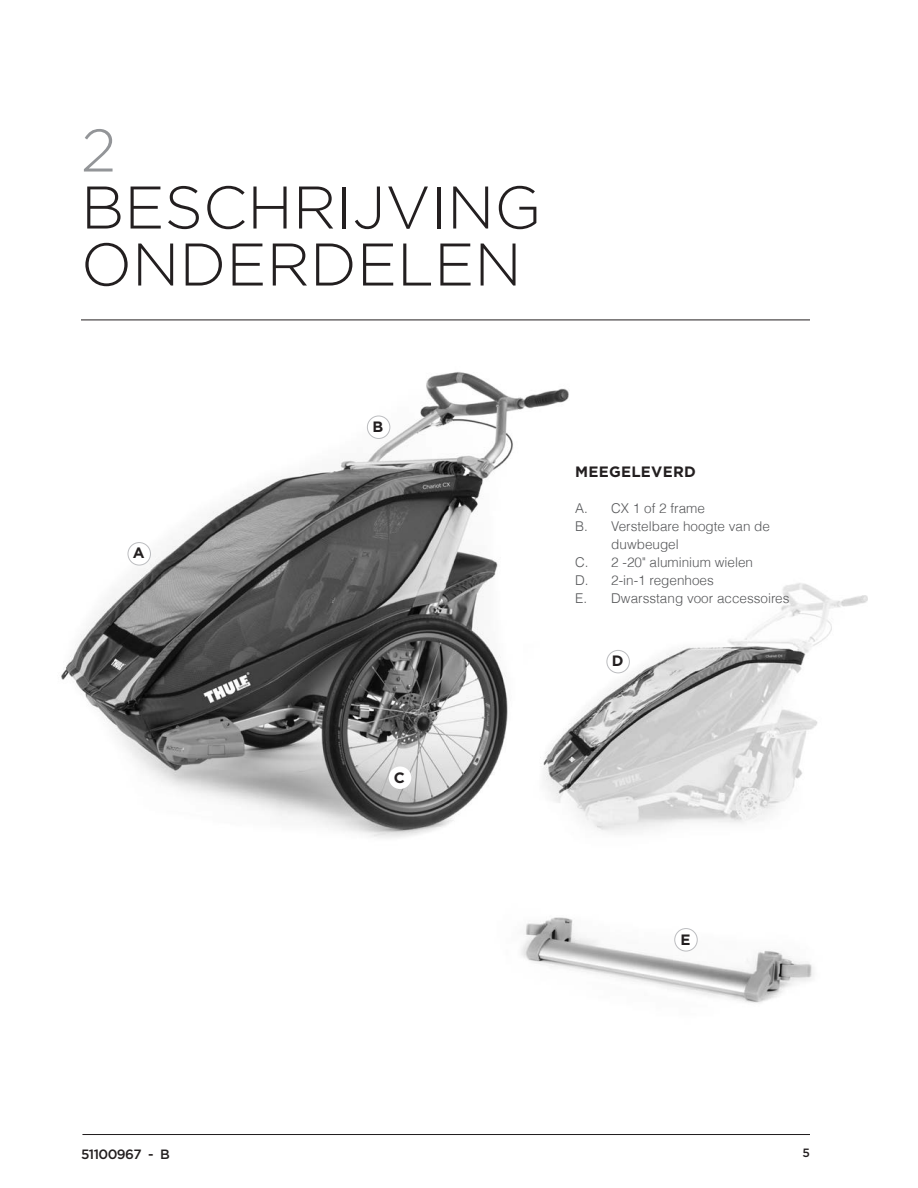
<style>
.page{position:relative;width:918px;height:1188px;background:#fff}
.page>*{position:absolute;margin:0;border:0;box-sizing:border-box;transform-origin:0 0}
.t1{font:300 60px/57px "Gotham";color:#231f20}
.t2{font:300 60px "Gotham";color:#939598}
.t3{font:700 15px "Gotham";color:#231f20}
.t4{font:300 13.5px "Helvetica";color:#57585a}
.t5{font:500 13.5px "Thule";letter-spacing:-.04em;color:#231f20}
.t6{font:500 12px "Thule";color:#231f20}
</style>
<div class="page">
<hr style="left:82px;top:1134px;width:728px;height:1px;background:#231f20">
<hr style="left:81px;top:320px;width:729px;height:1px;background:#231f20">
<img style="left:61px;top:372px;width:508px;height:466px">
<img style="left:524px;top:574px;width:344px;height:264px">
<div style="left:128px;top:543px;width:22px;height:22px;background:#fff;border-radius:50%"></div>
<div style="left:128px;top:542px;width:23px;height:23px;border:1px solid #bcbdc0;border-radius:50%"></div>
<div style="left:607px;top:650px;width:23px;height:23px;border:1px solid #bcbdc0;border-radius:50%"></div>
<div style="left:367px;top:416px;width:23px;height:22px;background:#fff;border-radius:50%"></div>
<div style="left:367px;top:416px;width:23px;height:23px;border:1px solid #bcbdc0;border-radius:50%"></div>
<div style="left:389px;top:766px;width:22px;height:23px;background:#fff;border-radius:50%"></div>
<img style="left:521px;top:917px;width:293px;height:86px">
<div style="left:675px;top:929px;width:22px;height:22px;background:#fff;border-radius:50%"></div>
<div style="left:675px;top:928px;width:22px;height:23px;border:1px solid #bcbdc0;border-radius:50%"></div>
<h1 class="t2" style="left:81px;top:118px;width:37px">2</h1>
<h1 class="t1" style="left:81px;top:178px;width:462px">BESCHRIJVING<br>ONDERDELEN</h1>
<p class="t3" style="left:133px;top:544px;width:13px">A</p>
<p class="t3" style="left:373px;top:418px;width:12px">B</p>
<p class="t3" style="left:394px;top:769px;width:11px">C</p>
<p class="t3" style="left:575px;top:463px;width:12px">MEEGELEVERD</p>
<p class="t4" style="left:575px;top:500px;width:131px">A. CX 1 of 2 frame</p>
<p class="t4" style="left:575px;top:518px;width:196px">B. Verstelbare hoogte van de</p>
<p class="t4" style="left:611px;top:536px;width:69px">duwbeugel</p>
<p class="t4" style="left:575px;top:554px;width:179px">C. 2 -20" aluminium wielen</p>
<p class="t4" style="left:575px;top:572px;width:140px">D. 2-in-1 regenhoes</p>
<p class="t4" style="left:575px;top:590px;width:216px">E. Dwarsstang voor accessoires</p>
<p class="t3" style="left:612px;top:652px;width:11px">D</p>
<p class="t3" style="left:680px;top:931px;width:9px">E</p>
<p class="t5" style="left:81px;top:1145px;width:90px">51100967 - B</p>
<p class="t6" style="left:803px;top:1145px;width:9px">5</p>
</div>
